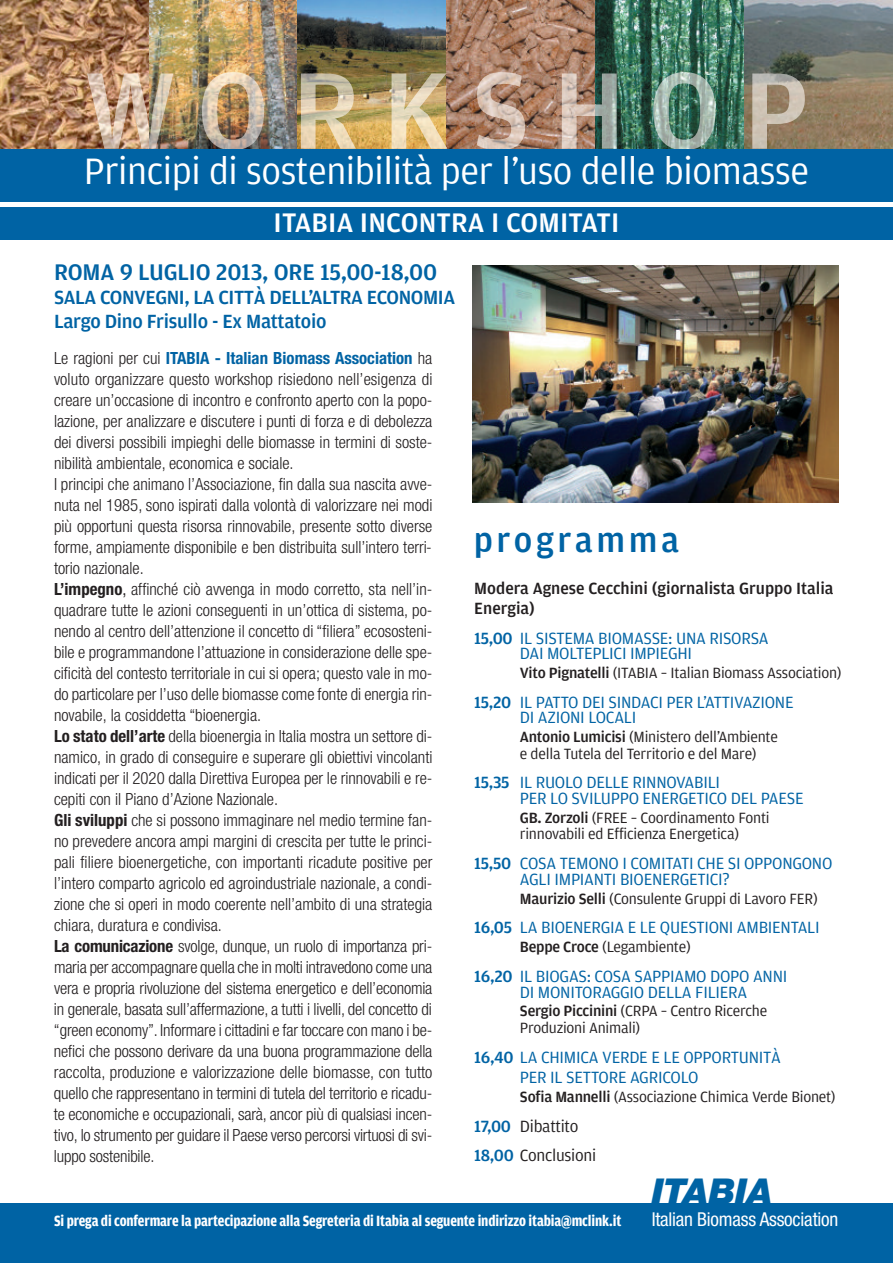
<style>
.page{position:relative;width:893px;height:1263px;background:#fff}
.page>*{position:absolute;margin:0;border:0;box-sizing:border-box;transform-origin:0 0}
.t1{font:39px "Amplitude";letter-spacing:-.01em;color:#fff}
.t2{font:500 36px "Amplitude";letter-spacing:.1em;color:#0063a4}
.t3{font:italic 900 35.7px "Helvetica Neue";color:#0063a4}
.t4{font:500 28.5px "Amplitude";letter-spacing:.005em;color:#fff}
.t5{font:500 24px "Amplitude";letter-spacing:-.005em;color:#0063a4}
.t6{font:500 20.25px/24px "Amplitude";letter-spacing:-.02em;color:#0063a4}
.t7{font:condensed 19.2px "Helvetica Neue";letter-spacing:-.01em;color:#fff}
.t8{font:17.25px/15.8px "Amplitude";letter-spacing:-.015em;color:#0063a4}
.t9{font:500 17.25px/20.7px "Amplitude";color:#231f20}
.t10{font:17.25px/29.7px "Amplitude";letter-spacing:-.015em;color:#231f20}
.t11{font:300 condensed 16.8px/21px "Helvetica Neue";color:#231f20}
.t12{font:15.75px/16.5px "Amplitude";letter-spacing:-.015em;color:#231f20}
.t13{font:700 15.75px "Amplitude Cond";letter-spacing:-.01em;color:#fff}
.s1{font-weight:700;color:#0063a4}
.s2{font-weight:700}
.s3{font-weight:400}
.s4{font-weight:500}
.s5{font-weight:500;color:#0063a4}
</style>
<div class="page">
<img style="left:472px;top:266px;width:367px;height:237px">
<div style="left:0;top:1204px;width:893px;height:59px;background:#0063a4"></div>
<img style="left:0;top:0;width:447px;height:149px">
<img style="left:149px;top:0;width:149px;height:72px">
<svg style="left:298px;top:0;width:148px;height:72px;background:#5a6b6b"></svg>
<svg style="left:744px;top:0;width:148px;height:149px;background:#7d7b71"></svg>
<svg style="left:447px;top:0;width:148px;height:72px;background:#a87e66"></svg>
<img style="left:595px;top:0;width:149px;height:72px">
<img style="left:265px;top:72px;width:540px;height:77px">
<img style="left:87px;top:72px;width:178px;height:77px">
<img style="left:300px;top:72px;width:416px;height:77px">
<img style="left:752px;top:73px;width:53px;height:76px">
<div style="left:0;top:149px;width:893px;height:52px;background:#0063a4"></div>
<div style="left:0;top:207px;width:893px;height:32px;background:#0063a4"></div>
<h1 class="t1" style="left:84px;top:148px;width:727px">Principi di sostenibilità per l’uso delle biomasse</h1>
<h3 class="t4" style="left:274px;top:206px;width:347px">ITABIA INCONTRA I COMITATI</h3>
<h3 class="t5" style="left:54px;top:258px;width:385px">ROMA 9 LUGLIO 2013, ORE 15,00-18,00</h3>
<p class="t6" style="left:54px;top:285px;width:403px">SALA CONVEGNI, LA CITTÀ DELL’ALTRA ECONOMIA<br>Largo Dino Frisullo - Ex Mattatoio</p>
<p class="t11" style="left:54px;top:349px;width:380px">Le ragioni per cui <span class="s1">ITABIA - Italian Biomass Association</span> ha voluto organizzare questo workshop risiedono nell’esigenza di creare un’occasione di incontro e confronto aperto con la popo&shy;lazione, per analizzare e discutere i punti di forza e di debolezza dei diversi possibili impieghi delle biomasse in termini di soste&shy;nibilità ambientale, economica e sociale.<br>I principi che animano l’Associazione, fin dalla sua nascita avve&shy;nuta nel 1985, sono ispirati dalla volontà di valorizzare nei modi più opportuni questa risorsa rinnovabile, presente sotto diverse forme, ampiamente disponibile e ben distribuita sull’intero terri&shy;torio nazionale.<br><span class="s2">L’impegno</span><span class="s3">,</span> affinché ciò avvenga in modo corretto, sta nell’in&shy;quadrare tutte le azioni conseguenti in un’ottica di sistema, po&shy;nendo al centro dell’attenzione il concetto di “filiera” ecososteni&shy;bile e programmandone l’attuazione in considerazione delle spe&shy;cificità del contesto territoriale in cui si opera; questo vale in mo&shy;do particolare per l’uso delle biomasse come fonte di energia rin&shy;novabile, la cosiddetta “bioenergia.<br><span class="s2">Lo stato dell’arte</span> della bioenergia in Italia mostra un settore di&shy;namico, in grado di conseguire e superare gli obiettivi vincolanti indicati per il 2020 dalla Direttiva Europea per le rinnovabili e re&shy;cepiti con il Piano d’Azione Nazionale.<br><span class="s2">Gli sviluppi</span> che si possono immaginare nel medio termine fan&shy;no prevedere ancora ampi margini di crescita per tutte le princi&shy;pali filiere bioenergetiche, con importanti ricadute positive per l’intero comparto agricolo ed agroindustriale nazionale, a condi&shy;zione che si operi in modo coerente nell’ambito di una strategia chiara, duratura e condivisa.<br><span class="s2">La comunicazione</span> svolge, dunque, un ruolo di importanza pri&shy;maria per accompagnare quella che in molti intravedono come una vera e propria rivoluzione del sistema energetico e dell’economia in generale, basata sull’affermazione, a tutti i livelli, del concetto di “green economy”. Informare i cittadini e far toccare con mano i be&shy;nefici che possono derivare da una buona programmazione della raccolta, produzione e valorizzazione delle biomasse, con tutto quello che rappresentano in termini di tutela del territorio e ricadu&shy;te economiche e occupazionali, sarà, ancor più di qualsiasi incen&shy;tivo, lo strumento per guidare il Paese verso percorsi virtuosi di svi&shy;luppo sostenibile.</p>
<h2 class="t2" style="left:474px;top:518px;width:207px">programma</h2>
<p class="t9" style="left:474px;top:577px;width:361px">Modera Agnese Cecchini (giornalista Gruppo Italia<br>Energia)</p>
<p class="t8" style="left:520px;top:630px;width:250px;text-indent:-46px"><span class="s4">15,00</span> IL SISTEMA BIOMASSE: UNA RISORSA<br>DAI MOLTEPLICI IMPIEGHI</p>
<p class="t12" style="left:520px;top:664px;width:323px"><span class="s4">Vito Pignatelli</span> (ITABIA – Italian Biomass Association)</p>
<p class="t8" style="left:520px;top:694px;width:275px;text-indent:-46px"><span class="s4">15,20</span> IL PATTO DEI SINDACI PER L’ATTIVAZIONE<br>DI AZIONI LOCALI</p>
<p class="t12" style="left:520px;top:728px;width:259px"><span class="s4">Antonio Lumicisi</span> (Ministero dell’Ambiente e della Tutela del Territorio e del Mare)</p>
<p class="t8" style="left:520px;top:775px;width:285px;text-indent:-46px"><span class="s4">15,35</span> IL RUOLO DELLE RINNOVABILI<br>PER LO SVILUPPO ENERGETICO DEL PAESE</p>
<p class="t12" style="left:520px;top:809px;width:251px"><span class="s4">GB. Zorzoli</span> (FREE – Coordinamento Fonti rinnovabili ed Efficienza Energetica)</p>
<p class="t8" style="left:520px;top:855px;width:314px;text-indent:-46px"><span class="s4">15,50</span> COSA TEMONO I COMITATI CHE SI OPPONGONO<br>AGLI IMPIANTI BIOENERGETICI?</p>
<p class="t12" style="left:520px;top:890px;width:299px"><span class="s4">Maurizio Selli</span> (Consulente Gruppi di Lavoro FER)</p>
<p class="t8" style="left:474px;top:919px;width:347px"><span class="s4">16,05</span> LA BIOENERGIA E LE QUESTIONI AMBIENTALI</p>
<p class="t12" style="left:520px;top:938px;width:172px"><span class="s4">Beppe Croce</span> (Legambiente)</p>
<p class="t8" style="left:474px;top:968px;width:315px;text-align:center"><span class="s4">16,20</span> IL BIOGAS: COSA SAPPIAMO DOPO ANNI<br>DI MONITORAGGIO DELLA FILIERA</p>
<p class="t12" style="left:520px;top:1003px;width:249px"><span class="s4">Sergio Piccinini</span> (CRPA – Centro Ricerche<br>Produzioni Animali)</p>
<p class="t8" style="left:520px;top:1046px;width:262px;line-height:20.7px;text-indent:-46px"><span class="s4">16,40</span> LA CHIMICA VERDE E LE OPPORTUNITÀ<br>PER IL SETTORE AGRICOLO</p>
<p class="t12" style="left:520px;top:1088px;width:317px"><span class="s4">Sofia Mannelli</span> (Associazione Chimica Verde Bionet)</p>
<p class="t10" style="left:474px;top:1111px;width:123px"><span class="s5">17,00</span> Dibattito<br><span class="s5">18,00</span> Conclusioni</p>
<p class="t13" style="left:54px;top:1211px;width:569px">Si prega di confermare la partecipazione alla Segreteria di Itabia al seguente indirizzo itabia@mclink.it</p>
<h3 class="t3" style="left:652px;top:1178px;width:123px">ITABIA</h3>
<p class="t7" style="left:652px;top:1212px;width:188px">Italian Biomass Association</p>
</div>
